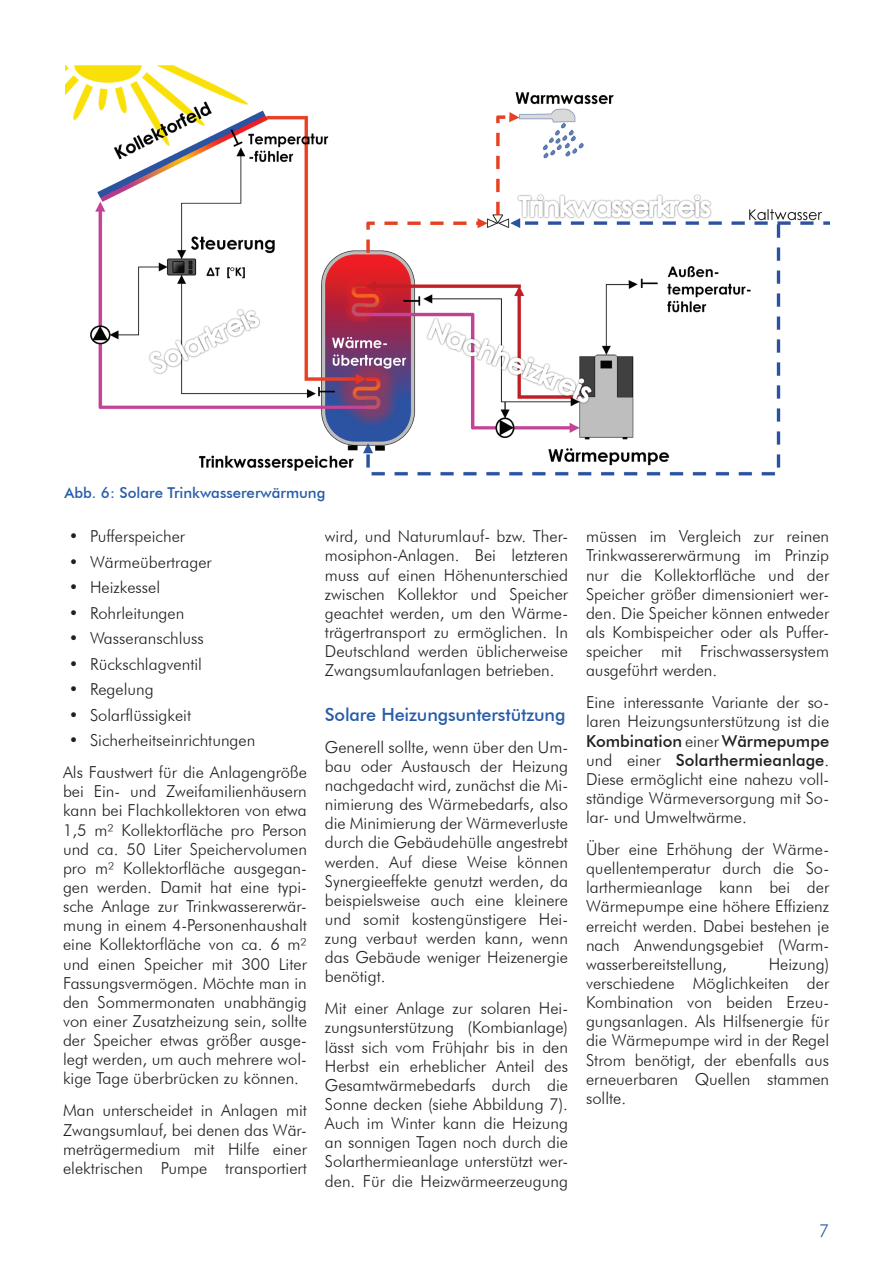
<style>
.page{position:relative;width:893px;height:1263px;background:#fff}
.page>*{position:absolute;margin:0;border:0;box-sizing:border-box;transform-origin:0 0}
.t1{font:500 18px "Futura BT";letter-spacing:-.01em;color:#285caa}
.t2{font:300 18px "Futura BT";color:#285caa}
.t3{font:300 16.5px/19.2px "Futura BT";color:#231f20;text-align:justify}
.t4{font:500 15px "Futura BT";color:#285caa}
.s1{font-weight:500}
</style>
<div class="page">
<img style="left:65px;top:65px;width:764px;height:411px">
<p class="t4" style="left:65px;top:483px;width:262px">Abb. 6: Solare Trinkwassererwärmung</p>
<p class="t3" style="left:69px;top:527px;width:118px">• Pufferspeicher</p>
<p class="t3" style="left:69px;top:552px;width:144px">• Wärmeübertrager</p>
<p class="t3" style="left:69px;top:578px;width:93px">• Heizkessel</p>
<p class="t3" style="left:69px;top:603px;width:117px">• Rohrleitungen</p>
<p class="t3" style="left:69px;top:629px;width:137px">• Wasseranschluss</p>
<p class="t3" style="left:69px;top:654px;width:135px">• Rückschlagventil</p>
<p class="t3" style="left:69px;top:680px;width:87px">• Regelung</p>
<p class="t3" style="left:69px;top:705px;width:124px">• Solarflüssigkeit</p>
<p class="t3" style="left:63px;top:724px;width:245px;line-height:32px;text-indent:6px">• Sicherheitseinrichtungen<br>Als Faustwert für die Anlagengröße</p>
<p class="t3" style="left:63px;top:782px;width:245px">bei Ein- und Zweifamilienhäusern kann bei Flachkollektoren von etwa 1,5 m² Kollektorfläche pro Person und ca. 50 Liter Speichervolumen pro m² Kollektorfläche ausgegan&shy;gen werden. Damit hat eine typi&shy;sche Anlage zur Trinkwassererwär&shy;mung in einem 4-Personenhaushalt eine Kollektorfläche von ca. 6 m² und einen Speicher mit 300 Liter Fassungsvermögen. Möchte man in den Sommermonaten unabhängig von einer Zusatzheizung sein, sollte der Speicher etwas größer ausge&shy;legt werden, um auch mehrere wol&shy;kige Tage überbrücken zu können.</p>
<p class="t3" style="left:63px;top:1101px;width:245px">Man unterscheidet in Anlagen mit Zwangsumlauf, bei denen das Wär&shy;meträgermedium mit Hilfe einer elektrischen Pumpe transportiert</p>
<p class="t3" style="left:325px;top:527px;width:245px">wird, und Naturumlauf- bzw. Ther&shy;mosiphon-Anlagen. Bei letzteren muss auf einen Höhenunterschied zwischen Kollektor und Speicher geachtet werden, um den Wärme&shy;trägertransport zu ermöglichen. In Deutschland werden üblicherweise Zwangsumlaufanlagen betrieben.</p>
<p class="t1" style="left:325px;top:703px;width:242px">Solare Heizungsunterstützung</p>
<p class="t3" style="left:325px;top:737px;width:245px">Generell sollte, wenn über den Um&shy;bau oder Austausch der Heizung nachgedacht wird, zunächst die Mi&shy;nimierung des Wärmebedarfs, also die Minimierung der Wärmeverluste durch die Gebäudehülle angestrebt werden. Auf diese Weise können Synergieeffekte genutzt werden, da beispielsweise auch eine kleinere und somit kostengünstigere Hei&shy;zung verbaut werden kann, wenn das Gebäude weniger Heizenergie benötigt.</p>
<p class="t3" style="left:325px;top:999px;width:245px">Mit einer Anlage zur solaren Hei&shy;zungsunterstützung (Kombianlage) lässt sich vom Frühjahr bis in den Herbst ein erheblicher Anteil des Gesamtwärmebedarfs durch die Sonne decken (siehe Abbildung 7).<br>Auch im Winter kann die Heizung an sonnigen Tagen noch durch die Solarthermieanlage unterstützt wer&shy;den. Für die Heizwärmeerzeugung</p>
<p class="t3" style="left:586px;top:527px;width:245px">müssen im Vergleich zur reinen Trinkwassererwärmung im Prinzip nur die Kollektorfläche und der Speicher größer dimensioniert wer&shy;den. Die Speicher können entweder als Kombispeicher oder als Puffer&shy;speicher mit Frischwassersystem ausgeführt werden.</p>
<p class="t3" style="left:586px;top:693px;width:245px">Eine interessante Variante der so&shy;laren Heizungsunterstützung ist die <span class="s1">Kombination</span> einer <span class="s1">Wärmepumpe </span>und einer <span class="s1">Solarthermieanlage</span>.<br>Diese ermöglicht eine nahezu voll&shy;ständige Wärmeversorgung mit So&shy;lar- und Umweltwärme.</p>
<p class="t3" style="left:586px;top:839px;width:245px">Über eine Erhöhung der Wärme&shy;quellentemperatur durch die So&shy;larthermieanlage kann bei der Wärmepumpe eine höhere Effizienz erreicht werden. Dabei bestehen je nach Anwendungsgebiet (Warm&shy;wasserbereitstellung,</p>
<p class="t3" style="left:586px;top:954px;width:245px;text-indent:183px">Heizung) verschiedene Möglichkeiten der Kombination von beiden Erzeu&shy;gungsanlagen. Als Hilfsenergie für die Wärmepumpe wird in der Regel Strom benötigt, der ebenfalls aus erneuerbaren Quellen stammen sollte.</p>
<p class="t2" style="left:819px;top:1220px;width:12px">7</p>
</div>
